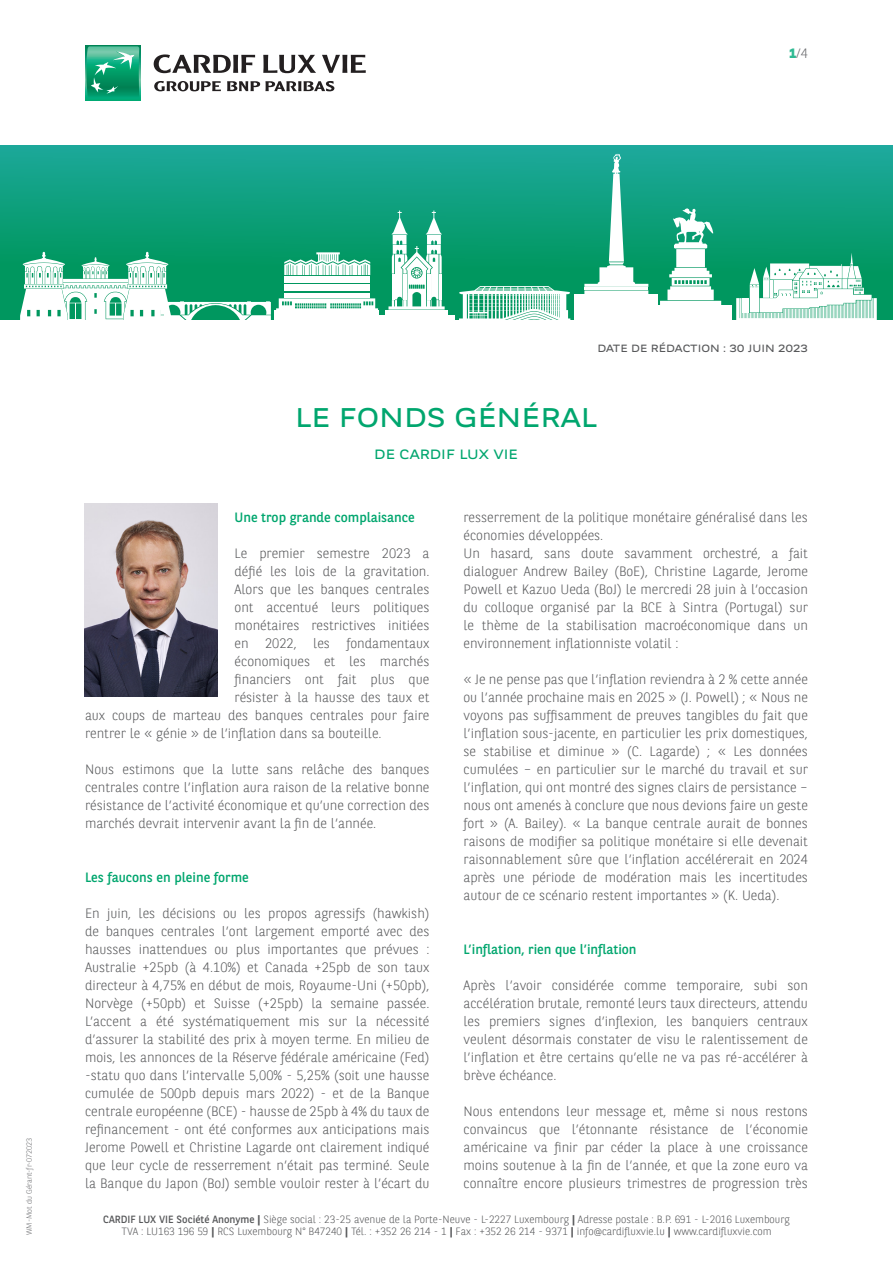
<style>
.page{position:relative;width:893px;height:1263px;background:#fff}
.page>*{position:absolute;margin:0;border:0;box-sizing:border-box;transform-origin:0 0}
.Chapitre{font:27px "BNPP Expanded Sans";color:#00a66e}
.Body{font:300 13.5px/18px "BNPP Sans";color:#57585a;text-align:justify}
.Body-2{font:13.5px "BNPP Sans";color:#00a66e}
.Chapitre-2{font:13.5px "BNPP Expanded Sans";color:#00a66e}
.t1{font:300 13.5px "BNPP Sans";color:#6c6d70}
.t2{font:300 10.5px/12.6px "BNPP Sans";color:#57585a;text-align:center}
.Chapitre_2{font:10.5px "BNPP Expanded Sans";color:#57585a}
.t3{font:300 7.5px "BNPP Sans";color:#6c6d70}
.s1{font-weight:800;color:#30ba93}
.s2{font-weight:400}
.s3{font-weight:700}
</style>
<div class="page">
<div style="left:85px;top:45px;width:55px;height:56px;background:#00ab79"></div>
<svg style="left:86px;top:46px;width:53px;height:50px"></svg>
<svg style="left:154px;top:81px;width:67px;height:10px"></svg>
<svg style="left:227px;top:81px;width:107px;height:10px"></svg>
<svg style="left:154px;top:54px;width:101px;height:19px"></svg>
<svg style="left:263px;top:55px;width:53px;height:18px"></svg>
<svg style="left:322px;top:55px;width:44px;height:18px"></svg>
<svg style="left:0;top:145px;width:893px;height:175px;background:#0fa07f"></svg>
<svg style="left:459px;top:286px;width:111px;height:34px"></svg>
<svg style="left:388px;top:211px;width:57px;height:99px"></svg>
<div style="left:385px;top:310px;width:63px;height:5px;background:#fff"></div>
<svg style="left:736px;top:253px;width:141px;height:67px"></svg>
<svg style="left:660px;top:208px;width:61px;height:97px"></svg>
<svg style="left:20px;top:252px;width:358px;height:68px"></svg>
<svg style="left:584px;top:154px;width:64px;height:140px"></svg>
<hr style="left:584px;top:288px;width:64px;height:2px;background:#fff">
<div style="left:574px;top:294px;width:83px;height:29px;background:#fff"></div>
<div style="left:616px;top:305px;width:115px;height:18px;background:#fff"></div>
<div style="left:379px;top:315px;width:76px;height:18px;background:#fff"></div>
<div style="left:274px;top:310px;width:105px;height:22px;background:#fff"></div>
<img style="left:85px;top:504px;width:133px;height:192px">
<p class="t1" style="left:789px;top:44px;width:20px"><span class="s1">1</span>/4</p>
<p class="t3" style="left:24px;top:1235px;width:99px;rotate:-90deg">WM-Mot du Gérant-fr-072023</p>
<p class="Chapitre_2" style="left:597px;top:341px;width:212px">DATE DE RÉDACTION : 30 JUIN 2023</p>
<p class="Chapitre" style="left:295px;top:399px;width:303px">LE FONDS GÉNÉRAL</p>
<p class="Chapitre-2" style="left:374px;top:445px;width:145px">DE CARDIF LUX VIE</p>
<p class="Body-2" style="left:235px;top:508px;width:182px">Une trop grande complaisance</p>
<p class="Body" style="left:235px;top:544px;width:196px">Le premier semestre 2023 a</p>
<p class="Body" style="left:235px;top:562px;width:196px">défié les lois de la gravitation.</p>
<p class="Body" style="left:235px;top:580px;width:196px">Alors que les banques centrales</p>
<p class="Body" style="left:235px;top:598px;width:196px">ont accentué leurs politiques</p>
<p class="Body" style="left:235px;top:616px;width:196px">monétaires restrictives initiées</p>
<p class="Body" style="left:235px;top:634px;width:196px">en 2022, les fondamentaux</p>
<p class="Body" style="left:235px;top:652px;width:196px">économiques et les marchés</p>
<p class="Body" style="left:235px;top:670px;width:196px">financiers ont fait plus que</p>
<p class="Body" style="left:235px;top:688px;width:196px">résister à la hausse des taux et</p>
<p class="Body" style="left:85px;top:706px;width:346px">aux coups de marteau des banques centrales pour faire</p>
<p class="Body" style="left:85px;top:724px;width:298px">rentrer le « génie » de l’inflation dans sa bouteille.</p>
<p class="Body" style="left:85px;top:760px;width:346px">Nous estimons que la lutte sans relâche des banques centrales contre l’inflation aura raison de la relative bonne résistance de l’activité économique et qu’une correction des marchés devrait intervenir avant la fin de l’année.</p>
<p class="Body-2" style="left:85px;top:868px;width:165px">Les faucons en pleine forme</p>
<p class="Body" style="left:85px;top:904px;width:346px">En juin, les décisions ou les propos agressifs (hawkish) de banques centrales l’ont largement emporté avec des hausses inattendues ou plus importantes que prévues :<br>Australie +25pb (à 4.10%) et Canada +25pb de son taux directeur à 4,75% en début de mois, Royaume-Uni (+50pb), Norvège (+50pb) et Suisse (+25pb) la semaine passée.<br>L’accent a été systématiquement mis sur la nécessité d’assurer la stabilité des prix à moyen terme. En milieu de mois, les annonces de la Réserve fédérale américaine (Fed) -statu quo dans l’intervalle 5,00% - 5,25% (soit une hausse cumulée de 500pb depuis mars 2022) - et de la Banque centrale européenne (BCE) - hausse de 25pb à 4% du taux de refinancement - ont été conformes aux anticipations mais Jerome Powell et Christine Lagarde ont clairement indiqué que leur cycle de resserrement n’était pas terminé. Seule la Banque du Japon (BoJ) semble vouloir rester à l’écart du</p>
<p class="Body" style="left:463px;top:508px;width:346px">resserrement de la politique monétaire généralisé dans les économies développées.</p>
<p class="Body" style="left:463px;top:544px;width:346px">Un hasard, sans doute savamment orchestré, a fait dialoguer Andrew Bailey (BoE), Christine Lagarde, Jerome Powell et Kazuo Ueda (BoJ) le mercredi 28 juin à l’occasion du colloque organisé par la BCE à Sintra (Portugal) sur le thème de la stabilisation macroéconomique dans un environnement inflationniste volatil :</p>
<p class="Body" style="left:463px;top:670px;width:346px">« Je ne pense pas que l’inflation reviendra à 2 % cette année ou l’année prochaine mais en 2025 » (J. Powell) ; « Nous ne voyons pas suffisamment de preuves tangibles du fait que l’inflation sous-jacente, en particulier les prix domestiques, se stabilise et diminue » (C. Lagarde) ; « Les données cumulées – en particulier sur le marché du travail et sur l’inflation, qui ont montré des signes clairs de persistance – nous ont amenés à conclure que nous devions faire un geste fort » (A. Bailey). « La banque centrale aurait de bonnes raisons de modifier sa politique monétaire si elle devenait raisonnablement sûre que l’inflation accélérerait en 2024 après une période de modération mais les incertitudes autour de ce scénario restent importantes » (K. Ueda).</p>
<p class="Body-2" style="left:463px;top:940px;width:175px">L’inflation, rien que l’inflation</p>
<p class="Body" style="left:463px;top:976px;width:346px">Après l’avoir considérée comme temporaire, subi son accélération brutale, remonté leurs taux directeurs, attendu les premiers signes d’inflexion, les banquiers centraux veulent désormais constater de visu le ralentissement de l’inflation et être certains qu’elle ne va pas ré-accélérer à brève échéance.</p>
<p class="Body" style="left:463px;top:1102px;width:346px">Nous entendons leur message et, même si nous restons convaincus que l’étonnante résistance de l’économie américaine va finir par céder la place à une croissance moins soutenue à la fin de l’année, et que la zone euro va connaître encore plusieurs trimestres de progression très</p>
<p class="t2" style="left:103px;top:1212px;width:688px"><span class="s2">CARDIF LUX VIE Société Anonyme</span> <span class="s3">|</span> Siège social : 23-25 avenue de la Porte-Neuve - L-2227 Luxembourg <span class="s3">|</span> Adresse postale : B.P. 691 - L-2016 Luxembourg<br>TVA : LU163 196 59 <span class="s3">|</span> RCS Luxembourg N° B47240 <span class="s3">|</span> Tél. : +352 26 214 - 1 <span class="s3">|</span> Fax : +352 26 214 - 9371 <span class="s3">|</span> info@cardifluxvie.lu <span class="s3">|</span> www.cardifluxvie.com</p>
</div>
